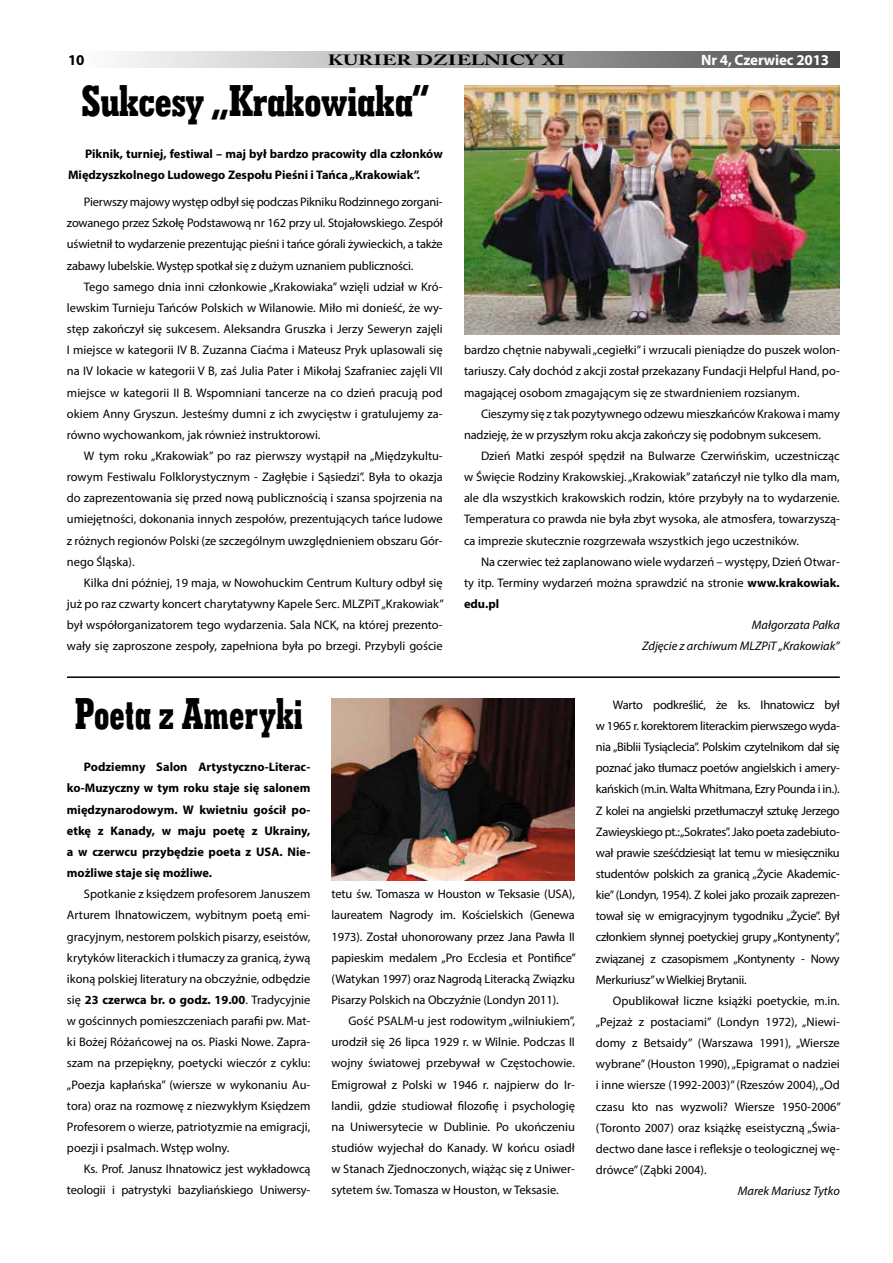
<style>
.page{position:relative;width:893px;height:1263px;background:#fff}
.page>*{position:absolute;margin:0;border:0;box-sizing:border-box;transform-origin:0 0}
.t1{font:45px "Geo Slab 703 X Bd Cn EU";letter-spacing:-.01em;color:#000}
.t2{font:45px "Geo Slab 703 X Bd Cn EU";letter-spacing:-.01em;color:#000;scale:.9 1}
.t3{font:700 15px "Myriad Pro";letter-spacing:-.01em;color:#fff}
.t4{font:700 15px "Myriad Pro";color:#000}
.t5{font:700 14.85px "Adobe Caslon Pro";color:#000;scale:1.4 1}
.t6{font:12.45px/21.1px "Myriad Pro";letter-spacing:-.005em;color:#000;text-align:justify}
.t7{font:700 12.45px/21.1px "Myriad Pro";color:#000}
.t8{font:italic 12.45px/21.1px "Myriad Pro";color:#000;text-align:right}
.s1{font-weight:700}
</style>
<div class="page">
<div style="left:67px;top:51px;width:773px;height:16px;background:linear-gradient(to right,#fff,#4f4f4f)"></div>
<img style="left:464px;top:85px;width:376px;height:249px">
<img style="left:331px;top:698px;width:244px;height:183px">
<hr style="left:67px;top:676px;width:773px;height:2px;background:#000">
<p class="t4" style="left:68px;top:50px;width:18px">10</p>
<p class="t5" style="left:328px;top:51px;width:171px">KURIER DZIELNICY XI</p>
<p class="t3" style="left:701px;top:50px;width:130px">Nr 4, Czerwiec 2013</p>
<h1 class="t1" style="left:81px;top:72px;width:349px">Sukcesy „Krakowiaka”</h1>
<p class="t7" style="left:68px;top:143px;width:376px;text-indent:17px">Piknik, turniej, festiwal – maj był bardzo pracowity dla członków<br>Międzyszkolnego Ludowego Zespołu Pieśni i Tańca „Krakowiak”.</p>
<p class="t6" style="left:67px;top:191px;width:377px;text-indent:17px">Pierwszy majowy występ odbył się podczas Pikniku Rodzinnego zorgani&shy;zowanego przez Szkołę Podstawową nr 162 przy ul. Stojałowskiego. Zespół uświetnił to wydarzenie prezentując pieśni i tańce górali żywieckich, a także zabawy lubelskie. Występ spotkał się z dużym uznaniem publiczności.</p>
<p class="t6" style="left:67px;top:276px;width:377px;text-indent:17px">Tego samego dnia inni członkowie „Krakowiaka” wzięli udział w Kró&shy;lewskim Turnieju Tańców Polskich w Wilanowie. Miło mi donieść, że wy&shy;stęp zakończył się sukcesem. Aleksandra Gruszka i Jerzy Seweryn zajęli I miejsce w kategorii IV B. Zuzanna Ciaćma i Mateusz Pryk uplasowali się na IV lokacie w kategorii V B, zaś Julia Pater i Mikołaj Szafraniec zajęli VII miejsce w kategorii II B. Wspomniani tancerze na co dzień pracują pod okiem Anny Gryszun. Jesteśmy dumni z ich zwycięstw i gratulujemy za&shy;równo wychowankom, jak również instruktorowi.</p>
<p class="t6" style="left:67px;top:445px;width:377px;text-indent:17px">W tym roku „Krakowiak” po raz pierwszy wystąpił na „Międzykultu&shy;rowym Festiwalu Folklorystycznym - Zagłębie i Sąsiedzi”. Była to okazja do zaprezentowania się przed nową publicznością i szansa spojrzenia na umiejętności, dokonania innych zespołów, prezentujących tańce ludowe z różnych regionów Polski (ze szczególnym uwzględnieniem obszaru Gór&shy;nego Śląska).</p>
<p class="t6" style="left:67px;top:572px;width:378px;text-indent:17px">Kilka dni później, 19 maja, w Nowohuckim Centrum Kultury odbył się już po raz czwarty koncert charytatywny Kapele Serc. MLZPiT „Krakowiak” był współorganizatorem tego wydarzenia. Sala NCK, na której prezento&shy;wały się zaproszone zespoły, zapełniona była po brzegi. Przybyli goście</p>
<p class="t6" style="left:464px;top:339px;width:377px">bardzo chętnie nabywali „cegiełki” i wrzucali pieniądze do puszek wolon&shy;tariuszy. Cały dochód z akcji został przekazany Fundacji Helpful Hand, po&shy;magającej osobom zmagającym się ze stwardnieniem rozsianym.</p>
<p class="t6" style="left:464px;top:403px;width:377px;text-indent:17px">Cieszymy się z tak pozytywnego odzewu mieszkańców Krakowa i mamy nadzieję, że w przyszłym roku akcja zakończy się podobnym sukcesem.</p>
<p class="t6" style="left:464px;top:445px;width:377px;text-indent:17px">Dzień Matki zespół spędził na Bulwarze Czerwińskim, uczestnicząc w Święcie Rodziny Krakowskiej. „Krakowiak” zatańczył nie tylko dla mam, ale dla wszystkich krakowskich rodzin, które przybyły na to wydarzenie.<br>Temperatura co prawda nie była zbyt wysoka, ale atmosfera, towarzyszą&shy;ca imprezie skutecznie rozgrzewała wszystkich jego uczestników.</p>
<p class="t6" style="left:464px;top:551px;width:377px;text-indent:17px">Na czerwiec też zaplanowano wiele wydarzeń – występy, Dzień Otwar&shy;ty itp. Terminy wydarzeń można sprawdzić na stronie <span class="s1">www.krakowiak. edu.pl</span></p>
<p class="t8" style="left:642px;top:614px;width:199px">Małgorzata Pałka<br>Zdjęcie z archiwum MLZPiT „Krakowiak”</p>
<h1 class="t2" style="left:75px;top:685px;width:255px">Poeta z Ameryki</h1>
<p class="t7" style="left:67px;top:756px;width:245px;text-align:justify;text-indent:17px">Podziemny Salon Artystyczno-Literac&shy;ko-Muzyczny w tym roku staje się salonem międzynarodowym. W kwietniu gościł po&shy;etkę z Kanady, w maju poetę z Ukrainy, a w czerwcu przybędzie poeta z USA. Nie&shy;możliwe staje się możliwe.</p>
<p class="t6" style="left:67px;top:883px;width:245px;text-indent:17px">Spotkanie z księdzem profesorem Januszem Arturem Ihnatowiczem, wybitnym poetą emi&shy;gracyjnym, nestorem polskich pisarzy, eseistów, krytyków literackich i tłumaczy za granicą, żywą ikoną polskiej literatury na obczyźnie, odbędzie się <span class="s1">23 czerwca br. o godz. 19.00</span>. Tradycyjnie w gościnnych pomieszczeniach parafii pw. Mat&shy;ki Bożej Różańcowej na os. Piaski Nowe. Zapra&shy;szam na przepiękny, poetycki wieczór z cyklu: „Poezja kapłańska” (wiersze w wykonaniu Au&shy;tora) oraz na rozmowę z niezwykłym Księdzem Profesorem o wierze, patriotyzmie na emigracji, poezji i psalmach. Wstęp wolny.</p>
<p class="t6" style="left:67px;top:1158px;width:245px;text-align:right">Ks. Prof. Janusz Ihnatowicz jest wykładowcą teologii i patrystyki bazyliańskiego Uniwersy-</p>
<p class="t6" style="left:331px;top:883px;width:246px">tetu św. Tomasza w Houston w Teksasie (USA), laureatem Nagrody im. Kościelskich (Genewa 1973). Został uhonorowany przez Jana Pawła II papieskim medalem „Pro Ecclesia et Pontifice” (Watykan 1997) oraz Nagrodą Literacką Związku Pisarzy Polskich na Obczyźnie (Londyn 2011).</p>
<p class="t6" style="left:331px;top:1010px;width:245px;text-indent:17px">Gość PSALM-u jest rodowitym „wilniukiem”, urodził się 26 lipca 1929 r. w Wilnie. Podczas II wojny światowej przebywał w Częstochowie.<br>Emigrował z Polski w 1946 r. najpierw do Ir&shy;landii, gdzie studiował filozofię i psychologię na Uniwersytecie w Dublinie. Po ukończeniu studiów wyjechał do Kanady. W końcu osiadł w Stanach Zjednoczonych, wiążąc się z Uniwer&shy;sytetem św. Tomasza w Houston, w Teksasie.</p>
<p class="t6" style="left:596px;top:694px;width:245px;text-indent:17px">Warto podkreślić, że ks. Ihnatowicz był w 1965 r. korektorem literackim pierwszego wyda&shy;nia „Biblii Tysiąclecia”. Polskim czytelnikom dał się poznać jako tłumacz poetów angielskich i amery&shy;kańskich (m.in. Walta Whitmana, Ezry Pounda i in.).<br>Z kolei na angielski przetłumaczył sztukę Jerzego Zawieyskiego pt.: „Sokrates”. Jako poeta zadebiuto&shy;wał prawie sześćdziesiąt lat temu w miesięczniku studentów polskich za granicą „Życie Akademic&shy;kie” (Londyn, 1954). Z kolei jako prozaik zaprezen&shy;tował się w emigracyjnym tygodniku „Życie”. Był członkiem słynnej poetyckiej grupy „Kontynenty”, związanej z czasopismem „Kontynenty - Nowy Merkuriusz” w Wielkiej Brytanii.</p>
<p class="t6" style="left:596px;top:990px;width:247px;text-indent:17px">Opublikował liczne książki poetyckie, m.in. „Pejzaż z postaciami” (Londyn 1972), „Niewi&shy;domy z Betsaidy” (Warszawa 1991), „Wiersze wybrane” (Houston 1990), „Epigramat o nadziei i inne wiersze (1992-2003)” (Rzeszów 2004), „Od czasu kto nas wyzwoli? Wiersze 1950-2006” (Toronto 2007) oraz książkę eseistyczną „Świa&shy;dectwo dane łasce i refleksje o teologicznej wę&shy;drówce” (Ząbki 2004).</p>
<p class="t8" style="left:738px;top:1180px;width:103px">Marek Mariusz Tytko</p>
</div>
